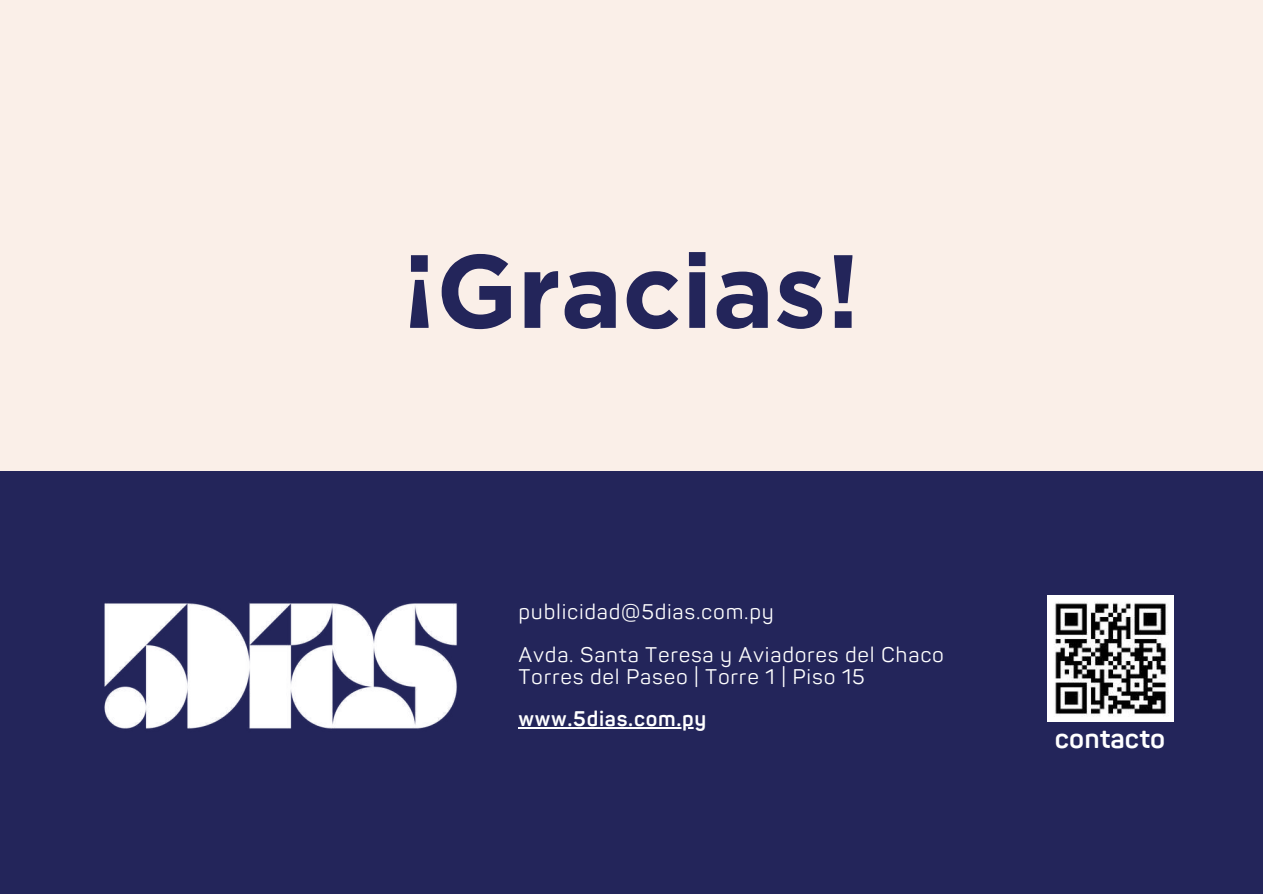
<style>
.page{position:relative;width:1263px;height:894px;background:#fff}
.page>*{position:absolute;margin:0;border:0;box-sizing:border-box;transform-origin:0 0}
.t1{font:700 103.8px "Gotham";color:#23255a}
.t2{font:700 27px "Panton";color:#fff}
.t3{font:20.85px/42.8px "Panton";letter-spacing:.035em;color:#fff}
.t4{font:700 20.85px "Panton";letter-spacing:.035em;color:#fff}
</style>
<div class="page">
<div style="left:0;top:0;width:1263px;height:893px;background:#23255a"></div>
<div style="left:0;top:0;width:1262px;height:470px;background:#faefe8"></div>
<img style="left:1047px;top:595px;width:126px;height:126px">
<img style="left:104px;top:603px;width:353px;height:126px">
<hr style="left:518px;top:727px;width:189px;height:1px;background:#fff">
<h1 class="t1" style="left:403px;top:245px;width:459px">¡Gracias!</h1>
<p class="t3" style="left:518px;top:591px;width:427px">publicidad@5dias.com.py<br>Avda. Santa Teresa y Aviadores del Chaco</p>
<p class="t3" style="left:518px;top:655px;width:348px">Torres del Paseo | Torre 1 | Piso 15</p>
<p class="t4" style="left:518px;top:706px;width:189px">www.5dias.com.py</p>
<p class="t2" style="left:1055px;top:722px;width:112px">contacto</p>
</div>
